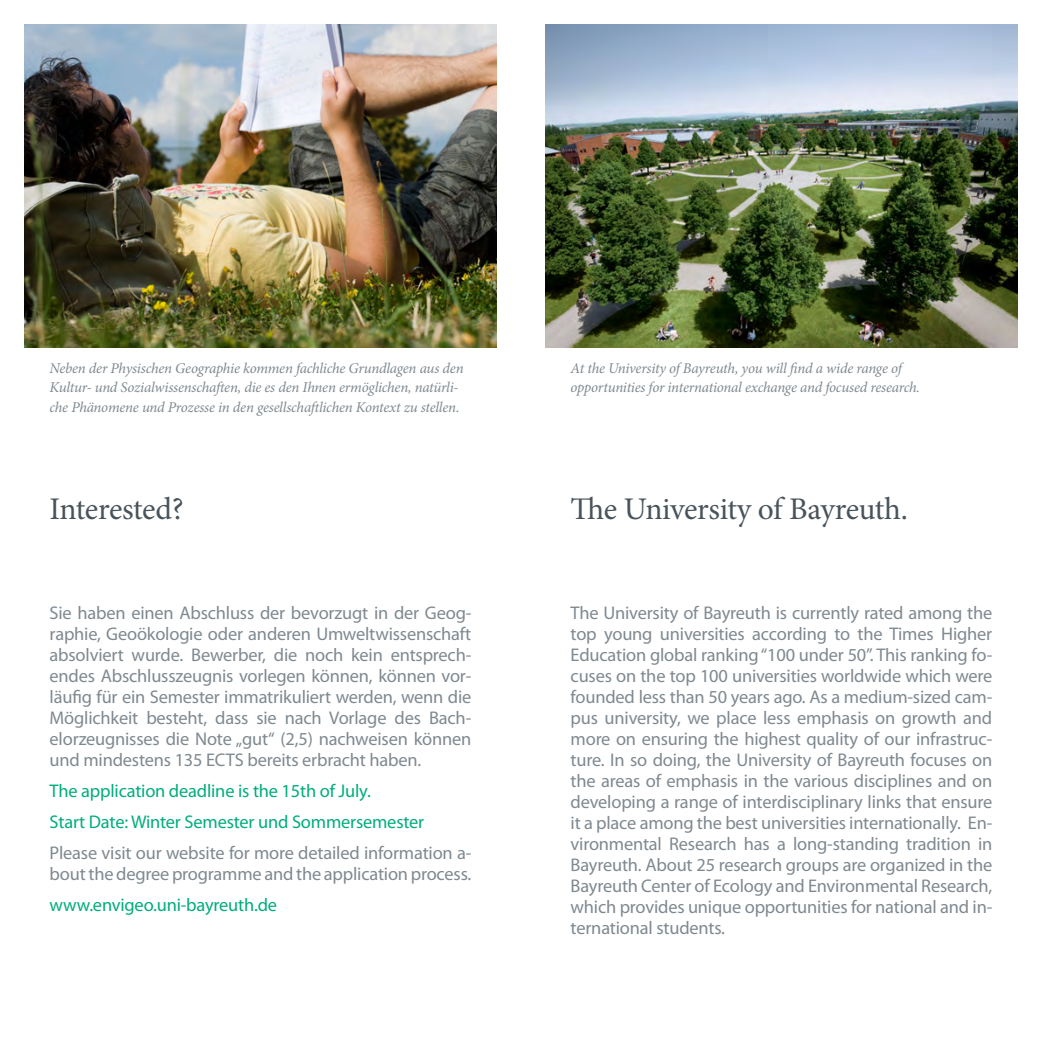
<style>
.page{position:relative;width:1042px;height:1042px;background:#fff}
.page>*{position:absolute;margin:0;border:0;box-sizing:border-box;transform-origin:0 0}
.t1{font:31.5px "Minion Pro";letter-spacing:-.015em;color:#48535b}
.t2{font:18.38px/21px "Myriad Pro";letter-spacing:-.01em;color:#7f8990;text-align:justify}
.t3{font:18.38px/31px "Myriad Pro";letter-spacing:-.01em;color:#00ad7d}
.t4{font:italic 14.88px/19.2px "Minion Pro";letter-spacing:-.015em;color:#7f8990}
</style>
<div class="page">
<img style="left:25px;top:25px;width:471px;height:322px">
<img style="left:546px;top:25px;width:471px;height:322px">
<p class="t4" style="left:50px;top:359px;width:415px">Neben der Physischen Geographie kommen fachliche Grundlagen aus den<br>Kultur- und Sozialwissenschaften, die es den Ihnen ermöglichen, natürli&shy;che Phänomene und Prozesse in den gesellschaftlichen Kontext zu stellen.</p>
<h1 class="t1" style="left:50px;top:488px;width:136px">Interested?</h1>
<p class="t2" style="left:50px;top:602px;width:423px">Sie haben einen Abschluss der bevorzugt in der Geog&shy;raphie, Geoökologie oder anderen Umweltwissenschaft absolviert wurde. Bewerber, die noch kein entsprech&shy;endes Abschlusszeugnis vorlegen können, können vor&shy;läufig für ein Semester immatrikuliert werden, wenn die Möglichkeit besteht, dass sie nach Vorlage des Bach&shy;elorzeugnisses die Note „gut“ (2,5) nachweisen können und mindestens 135 ECTS bereits erbracht haben.</p>
<p class="t3" style="left:50px;top:775px;width:376px">The application deadline is the 15th of July.<br>Start Date: Winter Semester und Sommersemester</p>
<p class="t2" style="left:50px;top:842px;width:423px">Please visit our website for more detailed information a&shy;bout the degree programme and the application process.</p>
<p class="t3" style="left:50px;top:889px;width:229px">www.envigeo.uni-bayreuth.de</p>
<p class="t4" style="left:570px;top:359px;width:351px">At the University of Bayreuth, you will find a wide range of opportunities for international exchange and focused research.</p>
<h1 class="t1" style="left:570px;top:488px;width:339px">The University of Bayreuth.</h1>
<p class="t2" style="left:570px;top:602px;width:423px">The University of Bayreuth is currently rated among the top young universities according to the Times Higher Education global ranking “100 under 50”. This ranking fo&shy;cuses on the top 100 universities worldwide which were founded less than 50 years ago. As a medium-sized cam&shy;pus university, we place less emphasis on growth and more on ensuring the highest quality of our infrastruc&shy;ture. In so doing, the University of Bayreuth focuses on the areas of emphasis in the various disciplines and on developing a range of interdisciplinary links that ensure it a place among the best universities internationally. En&shy;vironmental Research has a long‐standing tradition in Bayreuth. About 25 research groups are organized in the Bayreuth Center of Ecology and Environmental Research, which provides unique opportunities for national and in&shy;ternational students.</p>
</div>
